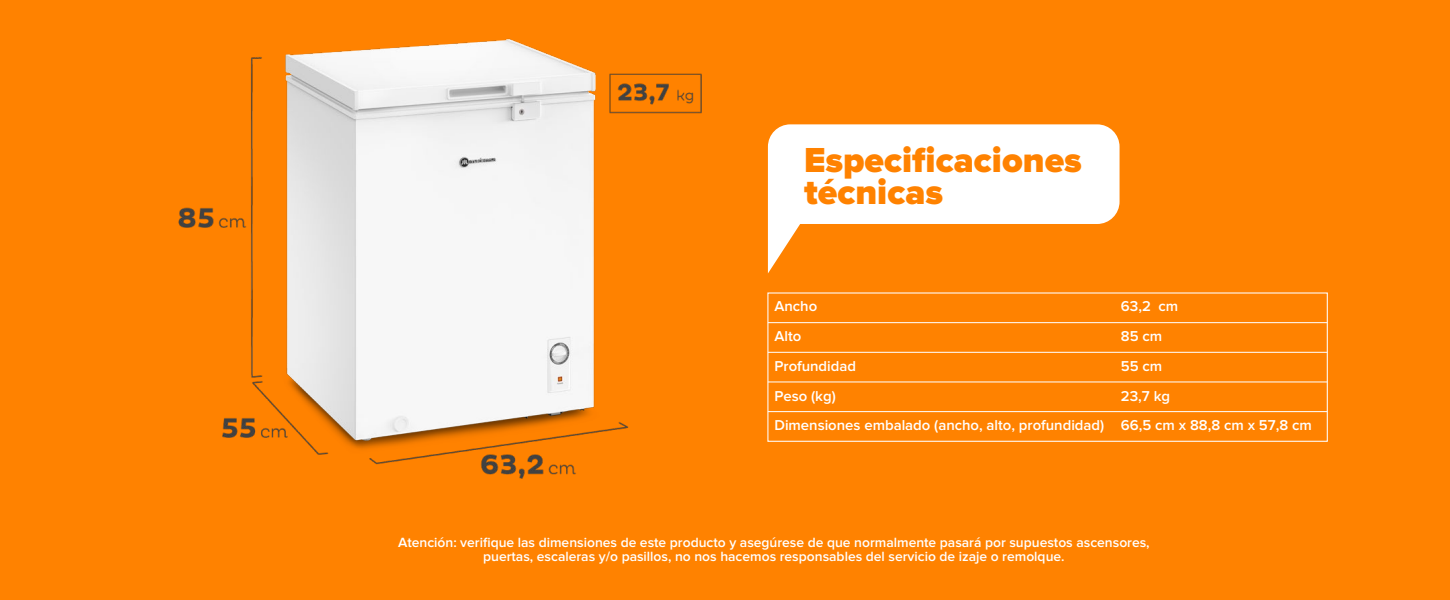
<style>
.page{position:relative;width:1450px;height:600px;background:#ff8200}
.page>*{position:absolute;margin:0;border:0;box-sizing:border-box;transform-origin:0 0}
.t1{font:900 36px/32.6px "Proxima Nova";color:#ff8200}
.t2{font:600 14.88px/29.8px "Proxima Nova";color:#fff}
.t3{font:600 13.88px/13.9px "Proxima Nova";color:#fff;text-align:center}
</style>
<div class="page">
<svg style="left:768px;top:124px;width:352px;height:149px;fill:#fff"></svg>
<hr style="left:768px;top:322px;width:559px;height:1px;background:#fff">
<hr style="left:768px;top:352px;width:559px;height:1px;background:#fff">
<hr style="left:768px;top:381px;width:559px;height:1px;background:#fff">
<hr style="left:768px;top:411px;width:559px;height:1px;background:#fff">
<div style="left:767px;top:292px;width:561px;height:150px;border:1px solid #fff"></div>
<img style="left:178px;top:38px;width:524px;height:441px">
<h1 class="t1" style="left:804px;top:145px;width:279px">Especificaciones técnicas</h1>
<p class="t2" style="left:774px;top:292px;width:331px">Ancho<br>Alto<br>Profundidad<br>Peso (kg)<br>Dimensiones embalado (ancho, alto, profundidad)</p>
<p class="t2" style="left:1121px;top:292px;width:192px">63,2 cm<br>85 cm<br>55 cm<br>23,7 kg<br>66,5 cm x 88,8 cm x 57,8 cm</p>
<p class="t3" style="left:398px;top:536px;width:753px">Atención: verifique las dimensiones de este producto y asegúrese de que normalmente pasará por supuestos ascensores, puertas, escaleras y/o pasillos, no nos hacemos responsables del servicio de izaje o remolque.</p>
</div>
